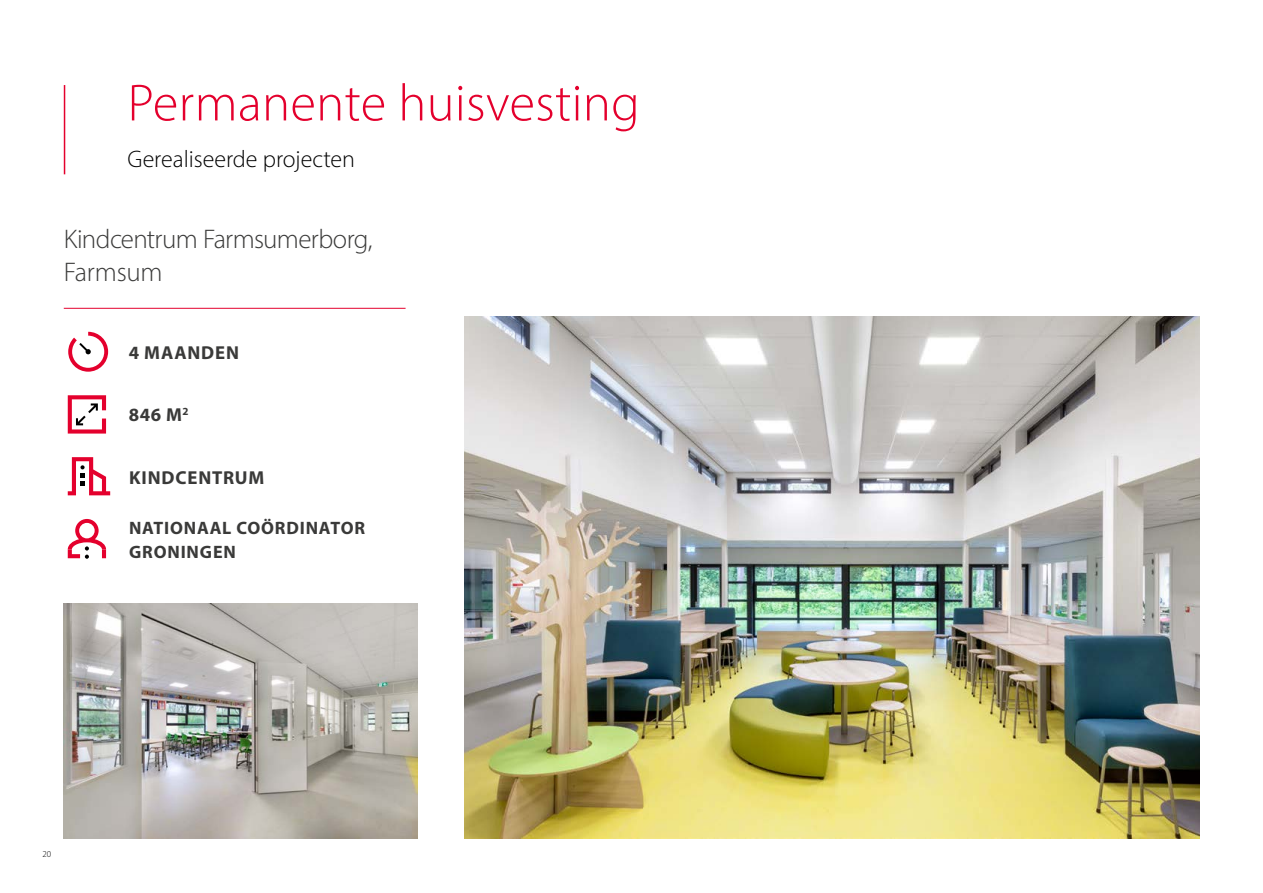
<style>
.page{position:relative;width:1263px;height:893px;background:#fff}
.page>*{position:absolute;margin:0;border:0;box-sizing:border-box;transform-origin:0 0}
.t1{font:300 52.5px "Myriad Pro";letter-spacing:.005em;color:#e4002d}
.t2{font:300 27px/33px "Myriad Pro";letter-spacing:-.02em;color:#3a3a39}
.t3{font:300 24px "Myriad Pro";color:#000}
.t4{font:700 18.75px "Myriad Pro";letter-spacing:.045em;color:#3a3a39}
.t5{font:700 18px/24px "Myriad Pro";letter-spacing:.045em;color:#3a3a39}
.t6{font:300 9px "Myriad Pro";color:#000}
</style>
<div class="page">
<img style="left:465px;top:317px;width:734px;height:522px">
<svg style="left:68px;top:332px;width:40px;height:40px"></svg>
<svg style="left:68px;top:395px;width:38px;height:39px"></svg>
<svg style="left:68px;top:457px;width:42px;height:38px"></svg>
<svg style="left:68px;top:519px;width:38px;height:40px"></svg>
<img style="left:64px;top:603px;width:353px;height:236px">
<hr style="left:64px;top:308px;width:342px;height:1px;background:#e4002d">
<hr style="left:64px;top:85px;width:1px;height:89px;background:#e4002d">
<h1 class="t1" style="left:128px;top:83px;width:514px">Permanente huisvesting</h1>
<p class="t3" style="left:128px;top:150px;width:229px">Gerealiseerde projecten</p>
<p class="t2" style="left:64px;top:225px;width:310px">Kindcentrum Farmsumerborg,<br>Farmsum</p>
<p class="t4" style="left:129px;top:343px;width:112px">4 MAANDEN</p>
<p class="t4" style="left:129px;top:405px;width:61px">846 M<sup>2</sup></p>
<p class="t4" style="left:129px;top:468px;width:137px">KINDCENTRUM</p>
<p class="t5" style="left:129px;top:516px;width:238px">NATIONAAL COÖRDINATOR<br>GRONINGEN</p>
<p class="t6" style="left:43px;top:851px;width:10px">20</p>
</div>
